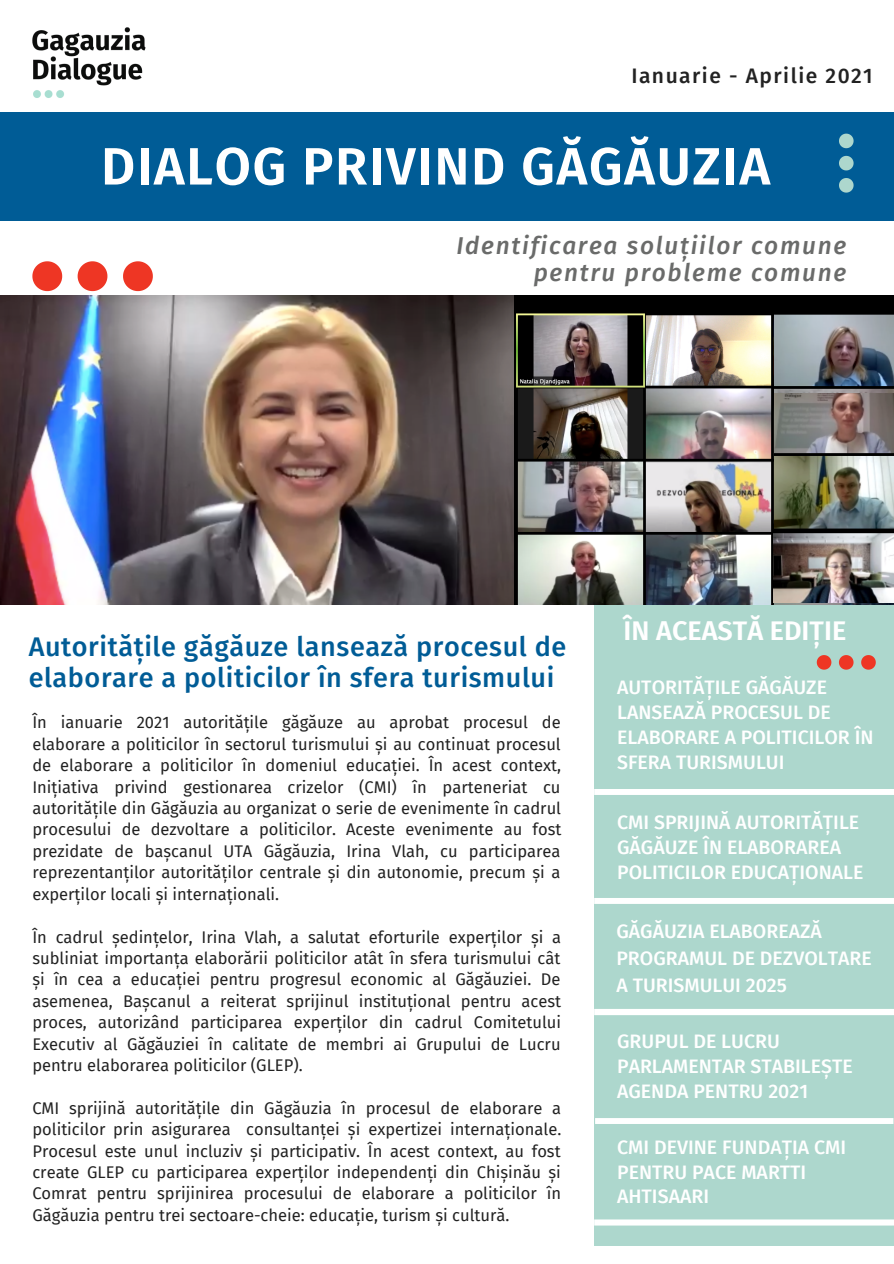
<style>
.page{position:relative;width:894px;height:1264px;background:#fff}
.page>*{position:absolute;margin:0;border:0;box-sizing:border-box;transform-origin:0 0}
.t1{font:600 52.5px "Fira Sans";letter-spacing:.03em;color:#fff}
.t2{font:500 27px/31.5px "Fira Sans";letter-spacing:.02em;color:#005c96}
.t3{font:600 27px "Fira Sans";color:#fff}
.t4{font:italic 500 24.45px "Fira Sans";letter-spacing:.07em;color:#6a6b6a}
.t5{font:500 21px "Fira Sans";letter-spacing:.07em;color:#222}
.t6{font:500 19.5px/24.8px "Fira Sans";color:#fff}
.t7{font:16.5px/21.5px "Fira Sans";color:#222;text-align:justify}
</style>
<div class="page">
<div style="left:0;top:112px;width:893px;height:109px;background:#005c96"></div>
<img style="left:32px;top:27px;width:114px;height:71px">
<img style="left:0;top:295px;width:515px;height:309px">
<div style="left:594px;top:585px;width:299px;height:660px;background:#add7cd"></div>
<svg style="left:594px;top:898px;width:299px;height:5px"></svg>
<svg style="left:839px;top:156px;width:14px;height:14px"></svg>
<svg style="left:839px;top:134px;width:14px;height:14px"></svg>
<svg style="left:839px;top:178px;width:14px;height:15px"></svg>
<svg style="left:839px;top:655px;width:14px;height:14px"></svg>
<svg style="left:861px;top:655px;width:14px;height:14px"></svg>
<svg style="left:816px;top:655px;width:15px;height:14px"></svg>
<svg style="left:594px;top:1219px;width:299px;height:6px"></svg>
<svg style="left:78px;top:261px;width:29px;height:30px"></svg>
<svg style="left:123px;top:261px;width:30px;height:30px"></svg>
<svg style="left:32px;top:261px;width:30px;height:30px"></svg>
<div style="left:594px;top:1009px;width:299px;height:6px;background:#fff"></div>
<svg style="left:595px;top:1118px;width:298px;height:5px"></svg>
<img style="left:515px;top:295px;width:378px;height:309px">
<img style="left:773px;top:383px;width:120px;height:219px">
<img style="left:774px;top:314px;width:119px;height:78px">
<div style="left:594px;top:789px;width:299px;height:6px;background:#fff"></div>
<p class="t5" style="left:631px;top:63px;width:243px">Ianuarie - Aprilie 2021</p>
<p class="t1" style="left:101px;top:135px;width:670px">DIALOG PRIVIND GĂGĂUZIA</p>
<p class="t4" style="left:456px;top:231px;width:391px">Identificarea soluțiilor comune</p>
<p class="t4" style="left:533px;top:258px;width:314px">pentru probleme comune</p>
<p class="t2" style="left:29px;top:631px;width:539px">Autoritățile găgăuze lansează procesul de elaborare a politicilor în sfera turismului</p>
<p class="t7" style="left:32px;top:712px;width:530px">În ianuarie 2021 autoritățile găgăuze au aprobat procesul de elaborare a politicilor în sectorul turismului și au continuat procesul de elaborare a politicilor în domeniul educației. În acest context, Inițiativa privind gestionarea crizelor (CMI) în parteneriat cu autoritățile din Găgăuzia au organizat o serie de evenimente în cadrul procesului de dezvoltare a politicilor. Aceste evenimente au fost prezidate de bașcanul UTA Găgăuzia, Irina Vlah, cu participarea reprezentanților autorităților centrale și din autonomie, precum și a experților locali și internaționali.</p>
<p class="t7" style="left:32px;top:926px;width:530px">În cadrul ședințelor, Irina Vlah, a salutat eforturile experților și a subliniat importanța elaborării politicilor atât în sfera turismului cât și în cea a educației pentru progresul economic al Găgăuziei. De asemenea, Bașcanul a reiterat sprijinul instituțional pentru acest proces, autorizând participarea experților din cadrul Comitetului Executiv al Găgăuziei în calitate de membri ai Grupului de Lucru pentru elaborarea politicilor (GLEP).</p>
<p class="t7" style="left:32px;top:1097px;width:530px">CMI sprijină autoritățile din Găgăuzia în procesul de elaborare a politicilor prin asigurarea consultanței și expertizei internaționale.<br>Procesul este unul incluziv și participativ. În acest context, au fost create GLEP cu participarea experților independenți din Chișinău și Comrat pentru sprijinirea procesului de elaborare a politicilor în Găgăuzia pentru trei sectoare-cheie: educație, turism și cultură.</p>
<p class="t3" style="left:623px;top:615px;width:224px">ÎN ACEASTĂ EDIȚIE</p>
<p class="t6" style="left:617px;top:675px;width:258px">AUTORITĂȚILE GĂGĂUZE<br>LANSEAZĂ PROCESUL DE<br>ELABORARE A POLITICILOR ÎN<br>SFERA TURISMULUI</p>
<p class="t6" style="left:617px;top:810px;width:248px">CMI SPRIJINĂ AUTORITĂȚILE<br>GĂGĂUZE ÎN ELABORAREA<br>POLITICILOR EDUCAȚIONALE</p>
<p class="t6" style="left:616px;top:918px;width:257px;line-height:27px">GĂGĂUZIA ELABOREAZĂ<br>PROGRAMUL DE DEZVOLTARE</p>
<p class="t6" style="left:616px;top:973px;width:172px">A TURISMULUI 2025</p>
<p class="t6" style="left:617px;top:1029px;width:237px">GRUPUL DE LUCRU<br>PARLAMENTAR STABILEȘTE<br>AGENDA PENTRU 2021</p>
<p class="t6" style="left:617px;top:1134px;width:230px">CMI DEVINE FUNDAȚIA CMI<br>PENTRU PACE MARTTI<br>AHTISAARI</p>
</div>
